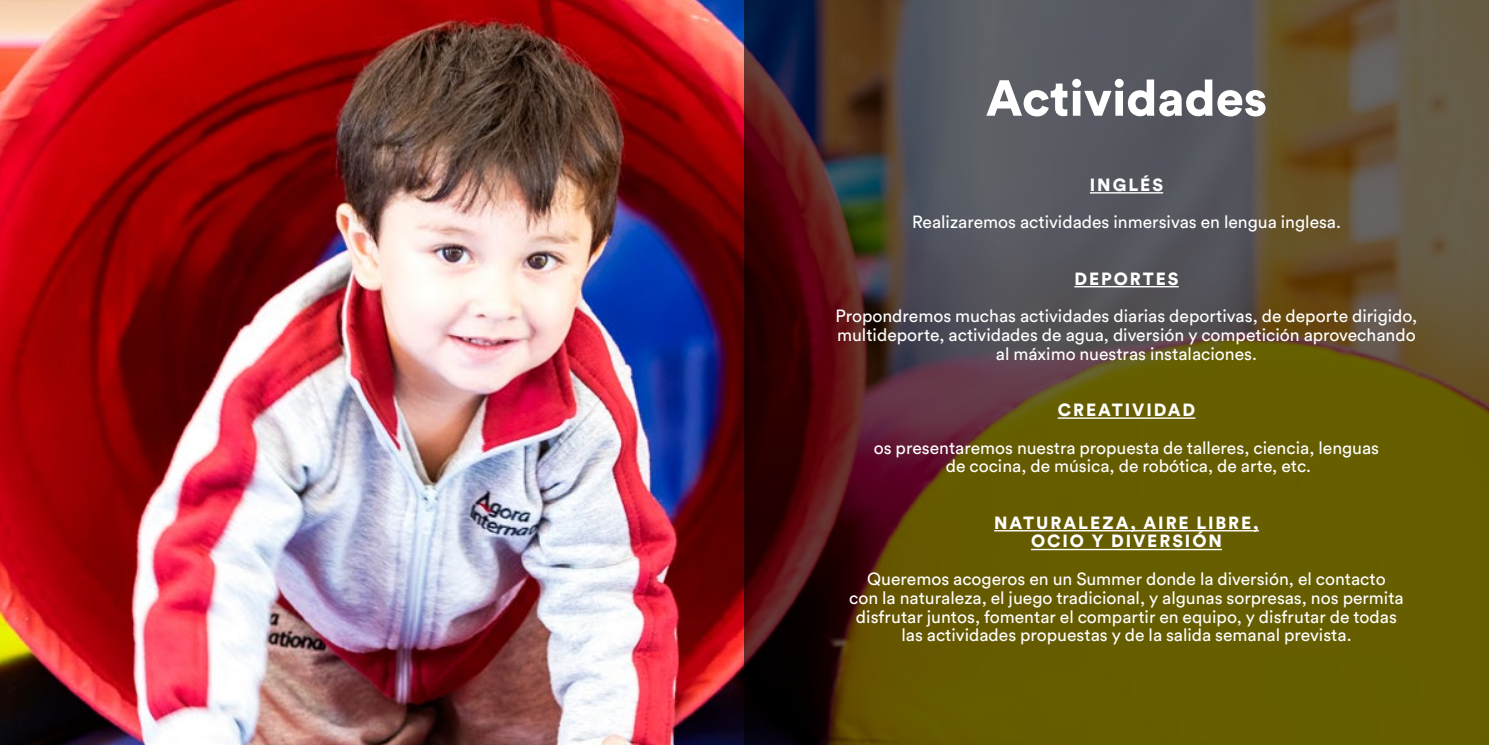
<style>
.page{position:relative;width:1489px;height:745px;background:#fff}
.page>*{position:absolute;margin:0;border:0;box-sizing:border-box;transform-origin:0 0}
.t1{font:900 50px "Circular Std";color:#fff}
.t2{font:17.5px/18.8px "Circular Std";color:#fff;text-align:center}
.t3{font:900 17.5px/18.8px "Circular Std";letter-spacing:.11em;color:#fff;text-align:center}
</style>
<div class="page">
<img style="left:0;top:0;width:744px;height:744px">
<svg style="left:744px;top:0;width:744px;height:744px;background:#594a24"></svg>
<hr style="left:1089px;top:192px;width:74px;height:1px;background:#fff">
<hr style="left:1074px;top:286px;width:104px;height:1px;background:#fff">
<hr style="left:1057px;top:417px;width:138px;height:1px;background:#fff">
<hr style="left:994px;top:529px;width:264px;height:2px;background:#fff">
<hr style="left:1031px;top:548px;width:190px;height:2px;background:#fff">
<h1 class="t1" style="left:985px;top:65px;width:283px">Actividades</h1>
<p class="t3" style="left:1089px;top:175px;width:75px">INGLÉS</p>
<p class="t2" style="left:912px;top:212px;width:430px">Realizaremos actividades inmersivas en lengua inglesa.</p>
<p class="t3" style="left:1074px;top:268px;width:106px">DEPORTES</p>
<p class="t2" style="left:835px;top:306px;width:583px">Propondremos muchas actividades diarias deportivas, de deporte dirigido, multideporte, actividades de agua, diversión y competición aprovechando al máximo nuestras instalaciones.</p>
<p class="t3" style="left:1057px;top:400px;width:139px">CREATIVIDAD</p>
<p class="t2" style="left:873px;top:437px;width:507px">os presentaremos nuestra propuesta de talleres, ciencia, lenguas de cocina, de música, de robótica, de arte, etc.</p>
<p class="t3" style="left:994px;top:512px;width:266px">NATURALEZA, AIRE LIBRE,<br>OCIO Y DIVERSIÓN</p>
<p class="t2" style="left:849px;top:569px;width:556px">Queremos acogeros en un Summer donde la diversión, el contacto<br>con la naturaleza, el juego tradicional, y algunas sorpresas, nos permita disfrutar juntos, fomentar el compartir en equipo, y disfrutar de todas las actividades propuestas y de la salida semanal prevista.</p>
</div>
